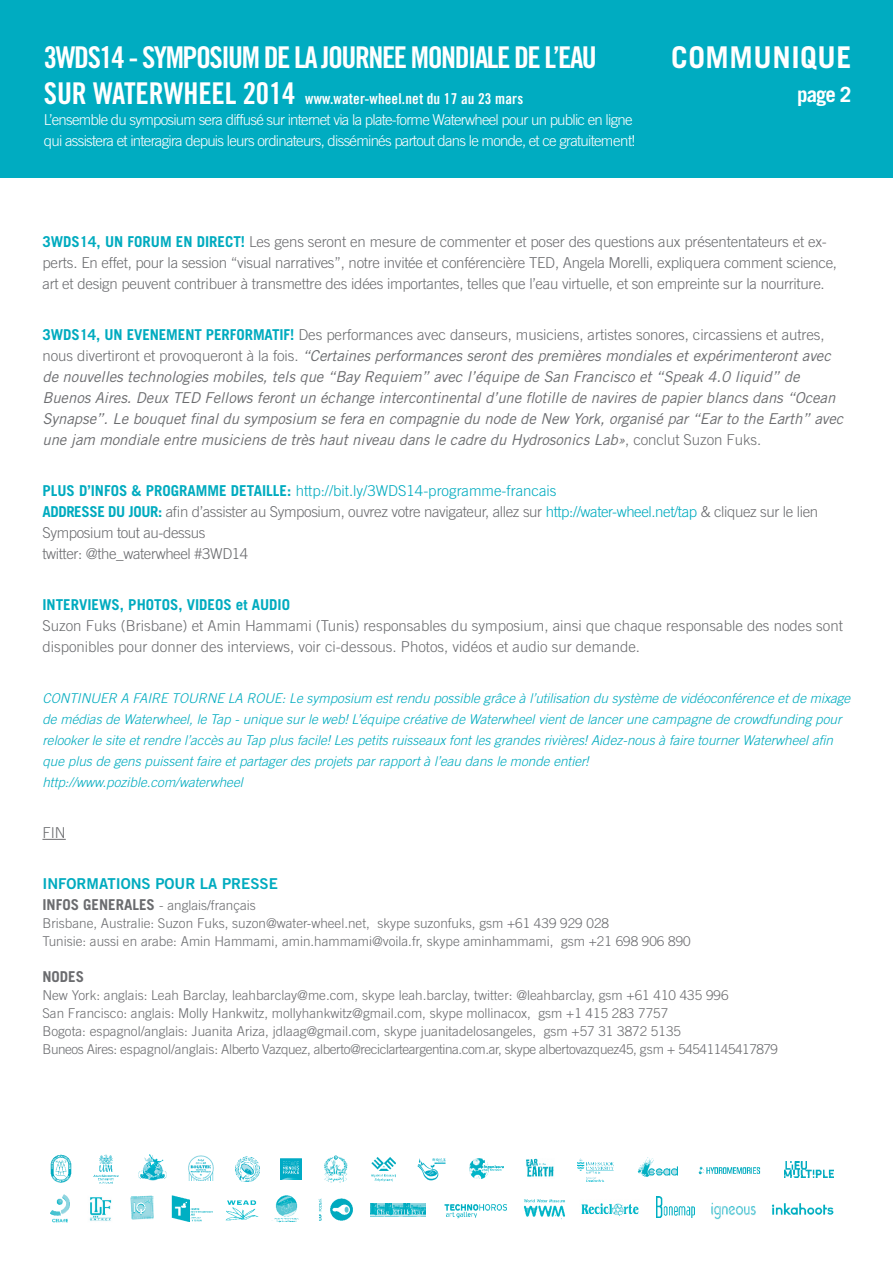
<style>
.page{position:relative;width:893px;height:1263px;background:#fff}
.page>*{position:absolute;margin:0;border:0;box-sizing:border-box;transform-origin:0 0}
.t1{font:30px "Trade Gothic Bold Cond Twenty";letter-spacing:-.05em;color:#fff}
.t2{font:700 30px "Trade Gothic";letter-spacing:.02em;color:#fff}
.t3{font:700 21px "Trade Gothic";color:#fff}
.t4{font:300 15px/21px "Trade Gothic";letter-spacing:-.015em;color:#6b6c6f}
.t5{font:italic 15px/21px "Trade Gothic";letter-spacing:-.005em;color:#6b6c6f}
.t6{font:300 15px/21px "Trade Gothic";letter-spacing:-.05em;color:#fff}
.t7{font:15px "Trade Gothic Bold Cond Twenty";letter-spacing:.01em;color:#fff}
.t8{font:700 15px "Trade Gothic";color:#00abbf}
.t9{font:15px "Trade Gothic Bold Two";color:#00abbf}
.t10{font:700 15px "Trade Gothic";color:#6b6c6f}
.t11{font:300 13.5px/18px "Trade Gothic";color:#6b6c6f}
.t12{font:italic 300 13.5px/21px "Trade Gothic";color:#00abbf}
.s1{font-size:30px}
.s2{font-weight:700;color:#00abbf}
.s3{font-weight:700;font-style:normal;color:#00abbf}
.s4{font-weight:300;font-style:normal}
.s5{color:#00abbf}
.s6{font-weight:700;font-size:15px}
</style>
<div class="page">
<img style="left:581px;top:1203px;width:58px;height:13px">
<img style="left:50px;top:1194px;width:20px;height:28px">
<img style="left:89px;top:1197px;width:23px;height:24px">
<img style="left:657px;top:1196px;width:37px;height:22px">
<img style="left:524px;top:1199px;width:42px;height:20px">
<img style="left:130px;top:1196px;width:23px;height:23px">
<img style="left:171px;top:1195px;width:41px;height:26px">
<img style="left:226px;top:1200px;width:33px;height:20px">
<img style="left:711px;top:1202px;width:45px;height:18px">
<img style="left:771px;top:1203px;width:63px;height:12px">
<img style="left:272px;top:1195px;width:27px;height:28px">
<img style="left:318px;top:1198px;width:35px;height:23px">
<img style="left:371px;top:1203px;width:55px;height:13px">
<svg style="left:417px;top:1158px;width:29px;height:23px"></svg>
<img style="left:188px;top:1156px;width:25px;height:24px">
<img style="left:139px;top:1154px;width:27px;height:26px">
<img style="left:93px;top:1154px;width:26px;height:30px">
<img style="left:235px;top:1157px;width:24px;height:24px">
<img style="left:526px;top:1159px;width:28px;height:18px">
<img style="left:281px;top:1158px;width:21px;height:21px">
<img style="left:699px;top:1166px;width:62px;height:9px">
<img style="left:470px;top:1159px;width:34px;height:19px">
<img style="left:577px;top:1158px;width:37px;height:24px">
<img style="left:371px;top:1157px;width:25px;height:25px">
<img style="left:784px;top:1162px;width:49px;height:15px">
<img style="left:324px;top:1155px;width:24px;height:27px">
<img style="left:638px;top:1157px;width:39px;height:19px">
<img style="left:50px;top:1155px;width:22px;height:28px">
<img style="left:444px;top:1204px;width:63px;height:15px">
<svg style="left:42px;top:839px;width:24px;height:1px"></svg>
<div style="left:0;top:0;width:893px;height:178px;background:#00acc1"></div>
<h1 class="t1" style="left:44px;top:39px;width:554px">3WDS14 - SYMPOSIUM DE LA JOURNEE MONDIALE DE L’EAU</h1>
<p class="t7" style="left:44px;top:90px;width:481px"><span class="s1">SUR WATERWHEEL 2014</span> www.water-wheel.net du 17 au 23 mars</p>
<p class="t6" style="left:44px;top:109px;width:593px">L’ensemble du symposium sera diffusé sur internet via la plate-forme Waterwheel pour un public en ligne qui assistera et interagira depuis leurs ordinateurs, disséminés partout dans le monde, et ce gratuitement!</p>
<h1 class="t2" style="left:671px;top:39px;width:182px">COMMUNIQUE</h1>
<h2 class="t3" style="left:797px;top:82px;width:56px">page 2</h2>
<p class="t4" style="left:42px;top:231px;width:796px"><span class="s2">3WDS14, UN FORUM EN DIRECT!</span> Les gens seront en mesure de commenter et poser des questions aux présententateurs et ex&shy;perts. En effet, pour la session “visual narratives”, notre invitée et conférencière TED, Angela Morelli, expliquera comment science, art et design peuvent contribuer à transmettre des idées importantes, telles que l’eau virtuelle, et son empreinte sur la nourriture.</p>
<p class="t5" style="left:42px;top:324px;width:802px"><span class="s3">3WDS14, UN EVENEMENT PERFORMATIF!</span> <span class="s4">Des performances avec danseurs, musiciens, artistes sonores, circassiens et autres, nous divertiront et provoqueront à la fois.</span> “Certaines performances seront des premières mondiales et expérimenteront avec de nouvelles technologies mobiles, tels que “Bay Requiem” avec l’équipe de San Francisco et “Speak 4.0 liquid” de Buenos Aires. Deux TED Fellows feront un échange intercontinental d’une flotille de navires de papier blancs dans “Ocean Synapse”. Le bouquet final du symposium se fera en compagnie du node de New York, organisé par “Ear to the Earth” avec une jam mondiale entre musiciens de très haut niveau dans le cadre du Hydrosonics Lab»<span class="s4">, conclut Suzon Fuks.</span></p>
<p class="t4" style="left:42px;top:480px;width:777px"><span class="s2">PLUS D’INFOS &amp; PROGRAMME DETAILLE:</span> <span class="s5">http://bit.ly/3WDS14-programme-francais<br></span><span class="s2">ADDRESSE DU JOUR:</span> afin d’assister au Symposium, ouvrez votre navigateur, allez sur <span class="s5">http://water-wheel.net/tap</span> &amp; cliquez sur le lien Symposium tout au-dessus<br>twitter: @the_waterwheel #3WD14</p>
<p class="t8" style="left:42px;top:595px;width:249px">INTERVIEWS, PHOTOS, VIDEOS et AUDIO</p>
<p class="t4" style="left:42px;top:615px;width:802px">Suzon Fuks (Brisbane) et Amin Hammami (Tunis) responsables du symposium, ainsi que chaque responsable des nodes sont disponibles pour donner des interviews, voir ci-dessous. Photos, vidéos et audio sur demande.</p>
<p class="t12" style="left:42px;top:687px;width:809px">CONTINUER A FAIRE TOURNE LA ROUE: Le symposium est rendu possible grâce à l’utilisation du système de vidéoconférence et de mixage de médias de Waterwheel, le Tap - unique sur le web! L’équipe créative de Waterwheel vient de lancer une campagne de crowdfunding pour relooker le site et rendre l’accès au Tap plus facile! Les petits ruisseaux font les grandes rivières! Aidez-nous à faire tourner Waterwheel afin que plus de gens puissent faire et partager des projets par rapport à l’eau dans le monde entier!<br>http://www.pozible.com/waterwheel</p>
<p class="t4" style="left:42px;top:822px;width:25px">FIN</p>
<p class="t9" style="left:42px;top:874px;width:237px">INFORMATIONS POUR LA PRESSE</p>
<p class="t11" style="left:42px;top:896px;width:650px"><span class="s6">INFOS GENERALES</span> - anglais/français<br>Brisbane, Australie: Suzon Fuks, suzon@water-wheel.net, skype suzonfuks, gsm +61 439 929 028<br>Tunisie: aussi en arabe: Amin Hammami, amin.hammami@voila.fr, skype aminhammami, gsm +21 698 906 890</p>
<p class="t10" style="left:42px;top:967px;width:43px">NODES</p>
<p class="t11" style="left:42px;top:986px;width:737px">New York: anglais: Leah Barclay, leahbarclay@me.com, skype leah.barclay, twitter: @leahbarclay, gsm +61 410 435 996<br>San Francisco: anglais: Molly Hankwitz, mollyhankwitz@gmail.com, skype mollinacox, gsm +1 415 283 7757<br>Bogota: espagnol/anglais: Juanita Ariza, jdlaag@gmail.com, skype juanitadelosangeles, gsm +57 31 3872 5135<br>Buneos Aires: espagnol/anglais: Alberto Vazquez, alberto@reciclarteargentina.com.ar, skype albertovazquez45, gsm + 54541145417879</p>
</div>
